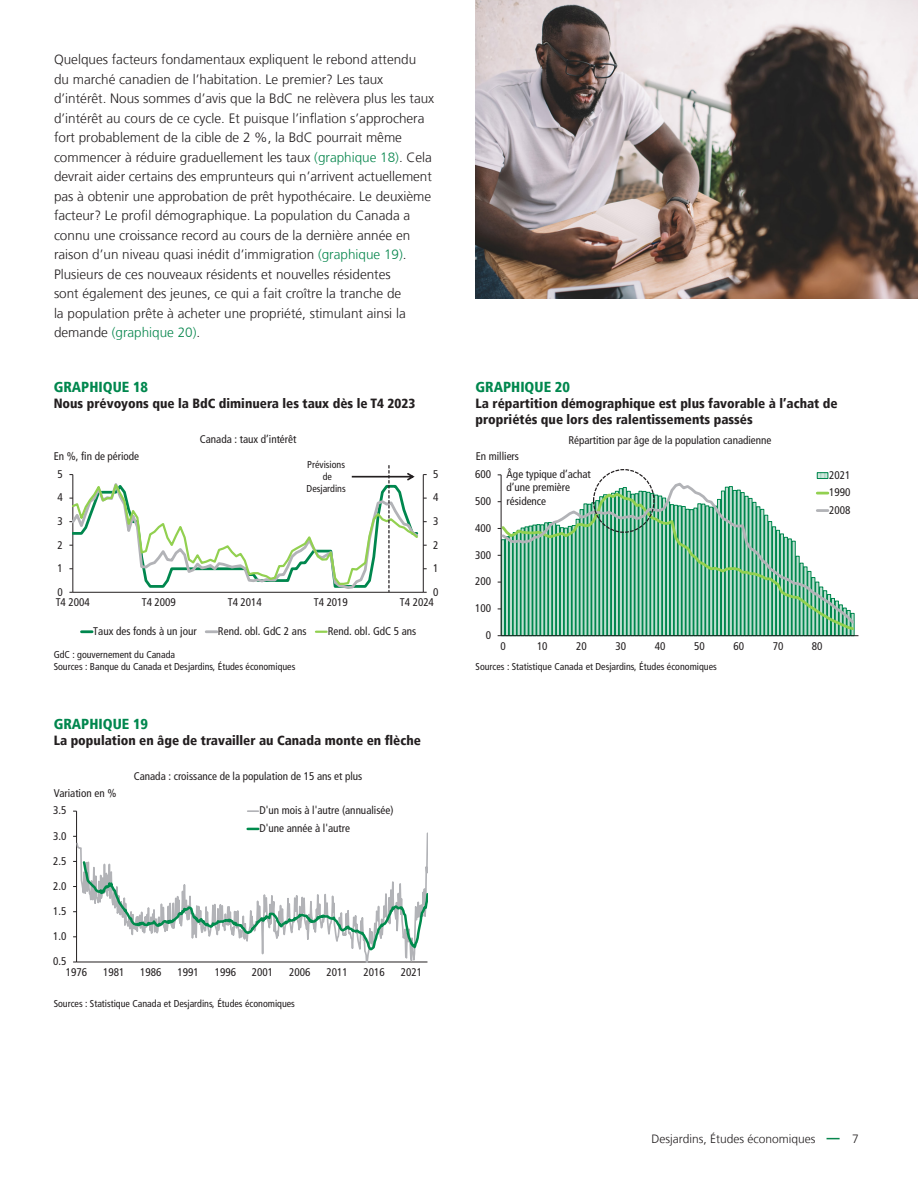
<style>
.page{position:relative;width:918px;height:1188px;background:#fff}
.page>*{position:absolute;margin:0;border:0;box-sizing:border-box;transform-origin:0 0}
.t1{font:900 condensed 14.4px "Frutiger LT";color:#00874e}
.body{font:300 13.5px/19.5px "Frutiger LT";color:#231f20}
.t2{font:900 condensed 13.35px/16px "Frutiger LT";color:#231f20}
.t3{font:300 12px "Frutiger LT";color:#231f20}
.t4{font:condensed 11.1px/17.5px "Frutiger LT";color:#231f20}
.t5{font:condensed 10.05px/12px "Frutiger LT";color:#231f20}
.s1{color:#07864d}
</style>
<div class="page">
<svg style="left:827px;top:1138px;width:13px;height:1px"></svg>
<svg style="left:81px;top:630px;width:11px;height:3px"></svg>
<svg style="left:206px;top:630px;width:11px;height:3px"></svg>
<svg style="left:316px;top:631px;width:11px;height:2px"></svg>
<svg style="left:69px;top:466px;width:358px;height:127px"></svg>
<hr style="left:77px;top:962px;width:350px;height:1px;background:#231f20">
<svg style="left:76px;top:811px;width:352px;height:151px"></svg>
<svg style="left:73px;top:859px;width:355px;height:94px"></svg>
<svg style="left:248px;top:810px;width:10px;height:2px"></svg>
<svg style="left:248px;top:828px;width:10px;height:2px"></svg>
<hr style="left:501px;top:475px;width:1px;height:161px;background:#231f20">
<hr style="left:501px;top:635px;width:357px;height:1px;background:#231f20">
<svg style="left:500px;top:626px;width:355px;height:6px;background:#66b693"></svg>
<svg style="left:499px;top:481px;width:356px;height:145px"></svg>
<svg style="left:819px;top:474px;width:7px;height:3px"></svg>
<div style="left:817px;top:472px;width:11px;height:7px;border:1px solid #00874e"></div>
<svg style="left:817px;top:492px;width:11px;height:2px"></svg>
<svg style="left:817px;top:509px;width:11px;height:3px"></svg>
<div style="left:593px;top:469px;width:62px;height:64px;border:1px dashed #231f20;border-radius:50%"></div>
<img style="left:476px;top:0;width:442px;height:299px">
<p class="body" style="left:54px;top:50px;width:382px">Quelques facteurs fondamentaux expliquent le rebond attendu du marché canadien de l’habitation. Le premier? Les taux d’intérêt. Nous sommes d’avis que la BdC ne relèvera plus les taux d’intérêt au cours de ce cycle. Et puisque l’inflation s’approchera fort probablement de la cible de 2 %, la BdC pourrait même commencer à réduire graduellement les taux <span class="s1">(graphique 18)</span>. Cela devrait aider certains des emprunteurs qui n’arrivent actuellement pas à obtenir une approbation de prêt hypothécaire. Le deuxième facteur? Le profil démographique. La population du Canada a connu une croissance record au cours de la dernière année en raison d’un niveau quasi inédit d’immigration <span class="s1">(graphique 19)</span>.<br>Plusieurs de ces nouveaux résidents et nouvelles résidentes<br>sont également des jeunes, ce qui a fait croître la tranche de<br>la population prête à acheter une propriété, stimulant ainsi la demande <span class="s1">(graphique 20)</span>.</p>
<p class="t1" style="left:54px;top:378px;width:96px">GRAPHIQUE 18</p>
<p class="t2" style="left:54px;top:395px;width:363px">Nous prévoyons que la BdC diminuera les taux dès le T4 2023</p>
<p class="t4" style="left:200px;top:431px;width:98px">Canada : taux d’intérêt</p>
<p class="t4" style="left:54px;top:448px;width:87px">En %, fin de période</p>
<p class="t4" style="left:58px;top:465px;width:7px">5</p>
<p class="t4" style="left:58px;top:489px;width:7px">4</p>
<p class="t5" style="left:307px;top:459px;width:41px;text-align:center">Prévisions de<br>Desjardins</p>
<p class="t4" style="left:433px;top:465px;width:7px">5</p>
<p class="t4" style="left:433px;top:489px;width:7px">4</p>
<p class="t4" style="left:58px;top:512px;width:7px">3</p>
<p class="t4" style="left:433px;top:512px;width:7px">3</p>
<p class="t4" style="left:58px;top:536px;width:7px">2</p>
<p class="t4" style="left:433px;top:536px;width:7px">2</p>
<p class="t4" style="left:58px;top:560px;width:7px">1</p>
<p class="t4" style="left:433px;top:560px;width:7px">1</p>
<p class="t4" style="left:58px;top:583px;width:7px">0</p>
<p class="t4" style="left:433px;top:583px;width:7px">0</p>
<p class="t4" style="left:56px;top:594px;width:36px">T4 2004</p>
<p class="t4" style="left:142px;top:594px;width:36px">T4 2009</p>
<p class="t4" style="left:228px;top:594px;width:36px">T4 2014</p>
<p class="t4" style="left:314px;top:594px;width:36px">T4 2019</p>
<p class="t4" style="left:400px;top:594px;width:36px">T4 2024</p>
<p class="t4" style="left:93px;top:623px;width:105px">Taux des fonds à un jour</p>
<p class="t4" style="left:218px;top:623px;width:90px">Rend. obl. GdC 2 ans</p>
<p class="t4" style="left:328px;top:623px;width:90px">Rend. obl. GdC 5 ans</p>
<p class="t5" style="left:54px;top:648px;width:243px">GdC : gouvernement du Canada<br>Sources : Banque du Canada et Desjardins, Études économiques</p>
<p class="t1" style="left:54px;top:715px;width:96px">GRAPHIQUE 19</p>
<p class="t2" style="left:54px;top:732px;width:369px">La population en âge de travailler au Canada monte en flèche</p>
<p class="t4" style="left:54px;top:785px;width:64px">Variation en %</p>
<p class="t4" style="left:53px;top:802px;width:15px">3.5</p>
<p class="t4" style="left:53px;top:827px;width:15px">3.0</p>
<p class="t4" style="left:53px;top:852px;width:15px">2.5</p>
<p class="t4" style="left:53px;top:877px;width:15px">2.0</p>
<p class="t4" style="left:53px;top:902px;width:15px">1.5</p>
<p class="t4" style="left:53px;top:928px;width:15px">1.0</p>
<p class="t4" style="left:53px;top:953px;width:15px">0.5</p>
<p class="t4" style="left:134px;top:768px;width:230px">Canada : croissance de la population de 15 ans et plus</p>
<p class="t4" style="left:259px;top:802px;width:135px">D'un mois à l'autre (annualisée)<br>D'une année à l'autre</p>
<p class="t4" style="left:66px;top:963px;width:23px">1976</p>
<p class="t4" style="left:103px;top:963px;width:23px">1981</p>
<p class="t4" style="left:140px;top:963px;width:23px">1986</p>
<p class="t4" style="left:178px;top:963px;width:23px">1991</p>
<p class="t4" style="left:215px;top:963px;width:23px">1996</p>
<p class="t4" style="left:252px;top:963px;width:23px">2001</p>
<p class="t4" style="left:289px;top:963px;width:23px">2006</p>
<p class="t4" style="left:326px;top:963px;width:23px">2011</p>
<p class="t4" style="left:364px;top:963px;width:23px">2016</p>
<p class="t4" style="left:401px;top:963px;width:23px">2021</p>
<p class="t5" style="left:54px;top:997px;width:243px">Sources : Statistique Canada et Desjardins, Études économiques</p>
<p class="t1" style="left:476px;top:378px;width:96px">GRAPHIQUE 20</p>
<p class="t2" style="left:476px;top:395px;width:364px">La répartition démographique est plus favorable à l’achat de propriétés que lors des ralentissements passés</p>
<p class="t4" style="left:476px;top:448px;width:45px">En milliers</p>
<p class="t4" style="left:568px;top:431px;width:205px">Répartition par âge de la population canadienne</p>
<p class="t4" style="left:475px;top:466px;width:17px">600</p>
<p class="t4" style="left:475px;top:492px;width:17px">500</p>
<p class="t4" style="left:475px;top:519px;width:17px">400</p>
<p class="t4" style="left:475px;top:546px;width:17px">300</p>
<p class="t4" style="left:475px;top:573px;width:17px">200</p>
<p class="t4" style="left:475px;top:600px;width:18px">100</p>
<p class="t4" style="left:486px;top:627px;width:7px">0</p>
<p class="t4" style="left:507px;top:468px;width:86px;line-height:13.4px">Âge typique d’achat d’une première résidence</p>
<p class="t4" style="left:829px;top:466px;width:23px;text-align:justify">2021<br>1990<br>2008</p>
<p class="t4" style="left:500px;top:637px;width:7px">0</p>
<p class="t4" style="left:537px;top:637px;width:12px">10</p>
<p class="t4" style="left:576px;top:637px;width:12px">20</p>
<p class="t4" style="left:616px;top:637px;width:12px">30</p>
<p class="t4" style="left:655px;top:637px;width:12px">40</p>
<p class="t4" style="left:694px;top:637px;width:12px">50</p>
<p class="t4" style="left:733px;top:637px;width:12px">60</p>
<p class="t4" style="left:773px;top:637px;width:12px">70</p>
<p class="t4" style="left:812px;top:637px;width:12px">80</p>
<p class="t5" style="left:476px;top:660px;width:243px">Sources : Statistique Canada et Desjardins, Études économiques</p>
<p class="t3" style="left:651px;top:1132px;width:166px">Desjardins, Études économiques</p>
<p class="t3" style="left:852px;top:1132px;width:8px">7</p>
</div>
